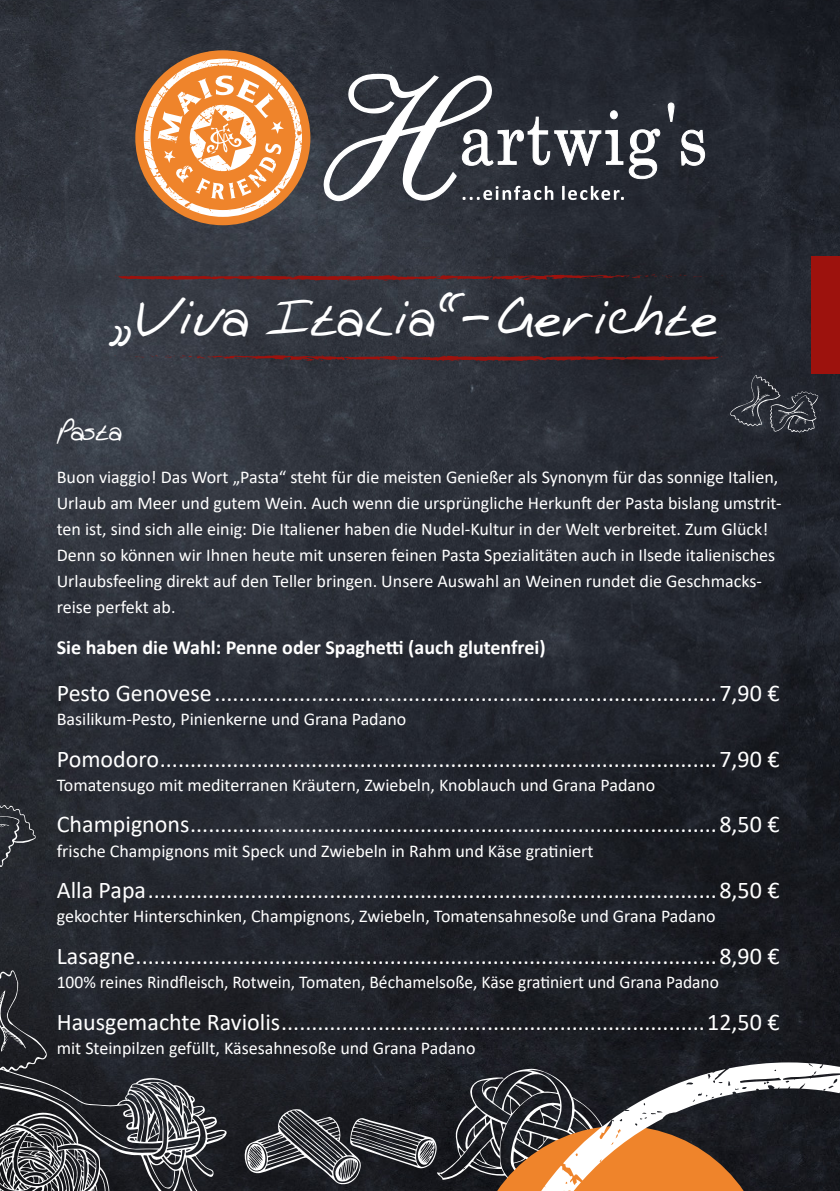
<style>
.page{position:relative;width:840px;height:1191px;background:#fff}
.page>*{position:absolute;margin:0;border:0;box-sizing:border-box;transform-origin:0 0}
.t1{font:700 48px "Kathleen";color:#fff}
.t2{font:24px "Calibri";color:#fff}
.t3{font:700 24px "Kathleen";color:#fff}
.t4{font:700 20px "Calibri";color:#fff}
.t5{font:18px/26px "Calibri";color:#fff}
</style>
<div class="page">
<img style="left:0;top:0;width:839px;height:1191px">
<svg style="left:115px;top:274px;width:591px;height:7px;background:#54262a"></svg>
<div style="left:811px;top:256px;width:28px;height:117px;background:#9d120d"></div>
<svg style="left:130px;top:355px;width:592px;height:6px;background:#5b2528"></svg>
<svg style="left:680px;top:130px;width:24px;height:35px"></svg>
<svg style="left:667px;top:103px;width:6px;height:19px"></svg>
<div style="left:135px;top:50px;width:175px;height:175px;background:#ef842b;border-radius:50%"></div>
<svg style="left:144px;top:59px;width:158px;height:158px"></svg>
<svg style="left:323px;top:74px;width:336px;height:127px"></svg>
<svg style="left:486px;top:1062px;width:353px;height:129px;background:#3d3f44"></svg>
<svg style="left:242px;top:1067px;width:527px;height:124px;background:#5e5048"></svg>
<svg style="left:0;top:970px;width:227px;height:221px;background:#37383d"></svg>
<svg style="left:0;top:786px;width:36px;height:93px;background:#31343a"></svg>
<svg style="left:729px;top:375px;width:88px;height:58px;background:#363a42"></svg>
<h1 class="t1" style="left:116px;top:290px;width:604px">,,Viva Italia“- Gerichte</h1>
<h2 class="t3" style="left:57px;top:417px;width:67px">Pasta</h2>
<p class="t5" style="left:57px;top:463px;width:726px">Buon viaggio! Das Wort „Pasta“ steht für die meisten Genießer als Synonym für das sonnige Italien, Urlaub am Meer und gutem Wein. Auch wenn die ursprüngliche Herkunft der Pasta bislang umstrit&shy;ten ist, sind sich alle einig: Die Italiener haben die Nudel-Kultur in der Welt verbreitet. Zum Glück!<br>Denn so können wir Ihnen heute mit unseren feinen Pasta Spezialitäten auch in Ilsede italienisches Urlaubsfeeling direkt auf den Teller bringen. Unsere Auswahl an Weinen rundet die Geschmacks&shy;reise perfekt ab.</p>
<p class="t4" style="left:57px;top:633px;width:490px">Sie haben die Wahl: Penne oder Spaghetti (auch glutenfrei)</p>
<h2 class="t2" style="left:57px;top:676px;width:724px">Pesto Genovese...................................................................................7,90 €</h2>
<p class="t5" style="left:57px;top:705px;width:351px">Basilikum-Pesto, Pinienkerne und Grana Padano</p>
<h2 class="t2" style="left:57px;top:742px;width:724px">Pomodoro............................................................................................7,90 €</h2>
<p class="t5" style="left:57px;top:771px;width:599px">Tomatensugo mit mediterranen Kräutern, Zwiebeln, Knoblauch und Grana Padano</p>
<h2 class="t2" style="left:57px;top:808px;width:724px">Champignons.......................................................................................8,50 €</h2>
<p class="t5" style="left:57px;top:837px;width:538px">frische Champignons mit Speck und Zwiebeln in Rahm und Käse gratiniert</p>
<h2 class="t2" style="left:57px;top:873px;width:724px">Alla Papa..............................................................................................8,50 €</h2>
<p class="t5" style="left:57px;top:902px;width:660px">gekochter Hinterschinken, Champignons, Zwiebeln, Tomatensahnesoße und Grana Padano</p>
<h2 class="t2" style="left:57px;top:939px;width:724px">Lasagne................................................................................................8,90 €</h2>
<p class="t5" style="left:57px;top:968px;width:663px">100% reines Rindfleisch, Rotwein, Tomaten, Béchamelsoße, Käse gratiniert und Grana Padano</p>
<h2 class="t2" style="left:57px;top:1005px;width:724px">Hausgemachte Raviolis......................................................................12,50 €</h2>
<p class="t5" style="left:57px;top:1034px;width:420px">mit Steinpilzen gefüllt, Käsesahnesoße und Grana Padano</p>
</div>
